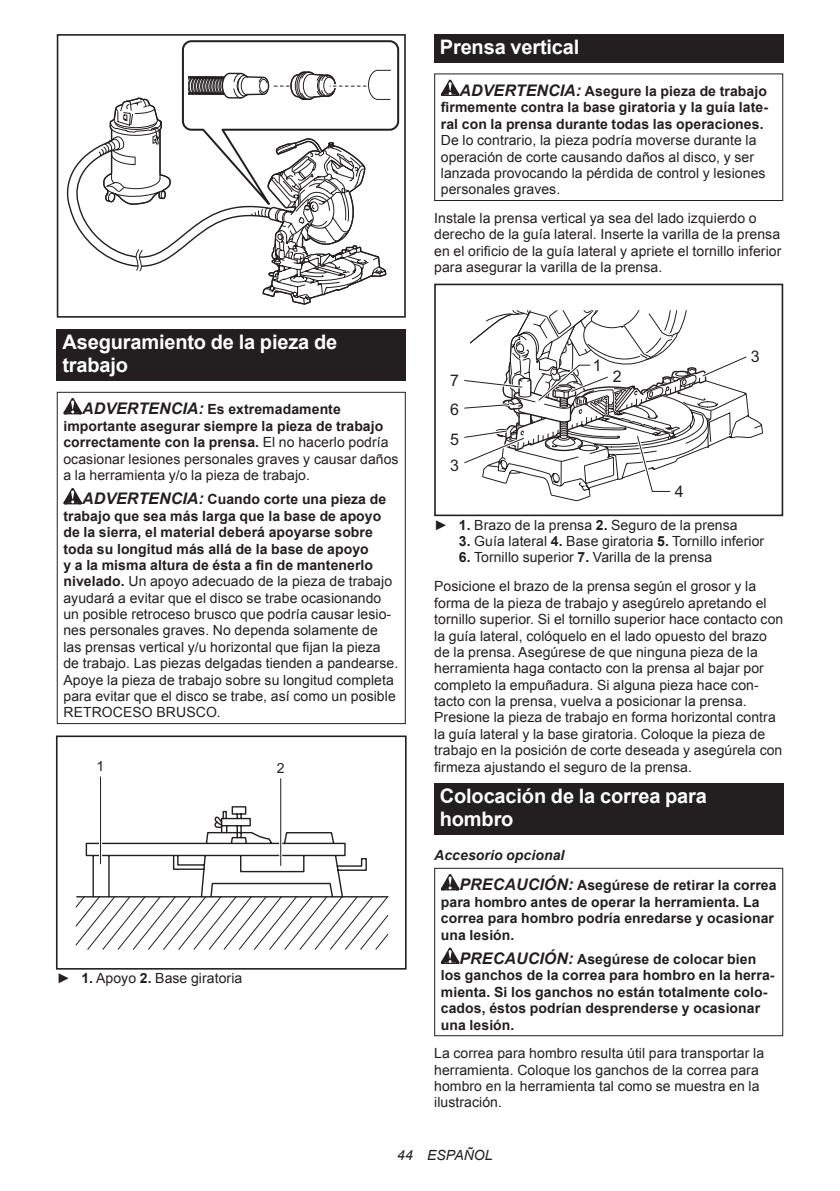
<style>
.page{position:relative;width:840px;height:1191px;background:#fff}
.page>*{position:absolute;margin:0;border:0;box-sizing:border-box;transform-origin:0 0}
.t1{font:700 20px/23.4px "Arial";letter-spacing:-.01em;color:#fff}
.t2{font:16px "Arial";color:#231f20}
.t3{font:14px/16.4px "Arial";letter-spacing:.005em;color:#231f20}
.t4{font:700 14px/16.4px "Arial";letter-spacing:.005em;color:#231f20}
.t5{font:italic 14px "Arial";letter-spacing:.005em;color:#231f20}
.s1{font-weight:700;font-style:italic;font-size:16px}
.s2{font-weight:700}
.s3{font-style:italic;font-size:16px}
.s4{font-style:italic}
</style>
<div class="page">
<svg style="left:181px;top:40px;width:219px;height:91px"></svg>
<svg style="left:66px;top:70px;width:325px;height:235px"></svg>
<div style="left:57px;top:289px;width:73px;height:29px;background:#fff"></div>
<div style="left:57px;top:34px;width:348px;height:284px;border:2px solid #231f20"></div>
<div style="left:57px;top:329px;width:348px;height:52px;background:#231f20"></div>
<svg style="left:63px;top:398px;width:19px;height:16px"></svg>
<svg style="left:63px;top:488px;width:19px;height:16px"></svg>
<div style="left:57px;top:392px;width:348px;height:332px;border:1px solid #231f20"></div>
<div style="left:56px;top:735px;width:350px;height:234px;border:2px solid #231f20"></div>
<svg style="left:75px;top:806px;width:313px;height:144px"></svg>
<hr style="left:99px;top:777px;width:3px;height:86px;background:#fff">
<hr style="left:100px;top:777px;width:1px;height:86px;background:#231f20">
<hr style="left:279px;top:778px;width:3px;height:87px;background:#fff">
<hr style="left:280px;top:778px;width:1px;height:87px;background:#231f20">
<div style="left:434px;top:34px;width:348px;height:29px;background:#231f20"></div>
<svg style="left:440px;top:80px;width:19px;height:16px"></svg>
<div style="left:434px;top:73px;width:348px;height:128px;border:1px solid #231f20"></div>
<div style="left:434px;top:284px;width:348px;height:232px;border:2px solid #231f20"></div>
<svg style="left:464px;top:310px;width:298px;height:192px"></svg>
<div style="left:434px;top:783px;width:348px;height:52px;background:#231f20"></div>
<svg style="left:440px;top:874px;width:19px;height:16px"></svg>
<svg style="left:440px;top:947px;width:19px;height:17px"></svg>
<div style="left:434px;top:867px;width:348px;height:169px;border:1px solid #231f20"></div>
<h1 class="t1" style="left:62px;top:331px;width:276px">Aseguramiento de la pieza de trabajo</h1>
<p class="t3" style="left:63px;top:401px;width:336px;text-indent:19px"><span class="s1">ADVERTENCIA:</span> <span class="s2">Es extremadamente importante asegurar siempre la pieza de trabajo correctamente con la prensa.</span> El no hacerlo podría ocasionar lesiones personales graves y causar daños a la herramienta y/o la pieza de trabajo.</p>
<p class="t3" style="left:63px;top:491px;width:336px;text-indent:19px"><span class="s1">ADVERTENCIA:</span> <span class="s2">Cuando corte una pieza de trabajo que sea más larga que la base de apoyo de la sierra, el material deberá apoyarse sobre toda su longitud más allá de la base de apoyo<br>y a la misma altura de ésta a fin de mantenerlo nivelado.</span> Un apoyo adecuado de la pieza de trabajo ayudará a evitar que el disco se trabe ocasionando un posible retroceso brusco que podría causar lesio&shy;nes personales graves. No dependa solamente de las prensas vertical y/u horizontal que fijan la pieza de trabajo. Las piezas delgadas tienden a pandearse.<br>Apoye la pieza de trabajo sobre su longitud completa para evitar que el disco se trabe, así como un posible RETROCESO BRUSCO.</p>
<p class="t3" style="left:97px;top:758px;width:9px">1</p>
<p class="t3" style="left:277px;top:759px;width:9px">2</p>
<p class="t3" style="left:57px;top:970px;width:187px">► <span class="s2">1.</span> Apoyo <span class="s2">2.</span> Base giratoria</p>
<h1 class="t1" style="left:439px;top:36px;width:141px">Prensa vertical</h1>
<p class="t4" style="left:440px;top:83px;width:328px;text-align:justify;text-indent:19px"><span class="s3">ADVERTENCIA:</span> Asegure la pieza de trabajo firmemente contra la base giratoria y la guía late&shy;ral con la prensa durante todas las operaciones.</p>
<p class="t3" style="left:440px;top:132px;width:326px">De lo contrario, la pieza podría moverse durante la operación de corte causando daños al disco, y ser lanzada provocando la pérdida de control y lesiones personales graves.</p>
<p class="t3" style="left:434px;top:210px;width:348px">Instale la prensa vertical ya sea del lado izquierdo o derecho de la guía lateral. Inserte la varilla de la prensa en el orificio de la guía lateral y apriete el tornillo inferior para asegurar la varilla de la prensa.</p>
<p class="t2" style="left:450px;top:370px;width:10px">7</p>
<p class="t2" style="left:450px;top:399px;width:10px">6</p>
<p class="t2" style="left:450px;top:428px;width:10px">5</p>
<p class="t2" style="left:450px;top:455px;width:10px">3</p>
<p class="t2" style="left:592px;top:354px;width:10px">1</p>
<p class="t2" style="left:612px;top:366px;width:10px">2</p>
<p class="t2" style="left:674px;top:481px;width:10px">4</p>
<p class="t2" style="left:750px;top:345px;width:10px">3</p>
<p class="t3" style="left:434px;top:517px;width:305px">► <span class="s2">1.</span> Brazo de la prensa <span class="s2">2.</span> Seguro de la prensa</p>
<p class="t3" style="left:458px;top:533px;width:307px"><span class="s2">3.</span> Guía lateral <span class="s2">4.</span> Base giratoria <span class="s2">5.</span> Tornillo inferior</p>
<p class="t3" style="left:434px;top:543px;width:323px;line-height:28.8px;text-indent:25px"><span class="s2">6.</span> Tornillo superior <span class="s2">7.</span> Varilla de la prensa<br>Posicione el brazo de la prensa según el grosor y la</p>
<p class="t3" style="left:434px;top:595px;width:350px">forma de la pieza de trabajo y asegúrelo apretando el tornillo superior. Si el tornillo superior hace contacto con la guía lateral, colóquelo en el lado opuesto del brazo de la prensa. Asegúrese de que ninguna pieza de la herramienta haga contacto con la prensa al bajar por completo la empuñadura. Si alguna pieza hace con&shy;tacto con la prensa, vuelva a posicionar la prensa.<br>Presione la pieza de trabajo en forma horizontal contra la guía lateral y la base giratoria. Coloque la pieza de trabajo en la posición de corte deseada y asegúrela con firmeza ajustando el seguro de la prensa.</p>
<h1 class="t1" style="left:439px;top:785px;width:268px">Colocación de la correa para hombro</h1>
<p class="t4" style="left:459px;top:840px;width:318px;line-height:30.6px;text-indent:-25px"><span class="s4">Accesorio opcional<br></span><span class="s3">PRECAUCIÓN:</span> Asegúrese de retirar la correa</p>
<p class="t4" style="left:440px;top:894px;width:334px">para hombro antes de operar la herramienta. La correa para hombro podría enredarse y ocasionar una lesión.</p>
<p class="t4" style="left:440px;top:951px;width:335px;text-indent:19px"><span class="s3">PRECAUCIÓN:</span> Asegúrese de colocar bien los ganchos de la correa para hombro en la herra&shy;mienta. Si los ganchos no están totalmente colo&shy;cados, éstos podrían desprenderse y ocasionar una lesión.</p>
<p class="t3" style="left:434px;top:1045px;width:331px">La correa para hombro resulta útil para transportar la herramienta. Coloque los ganchos de la correa para hombro en la herramienta tal como se muestra en la ilustración.</p>
<p class="t5" style="left:397px;top:1146px;width:97px">44 ESPAÑOL</p>
</div>
